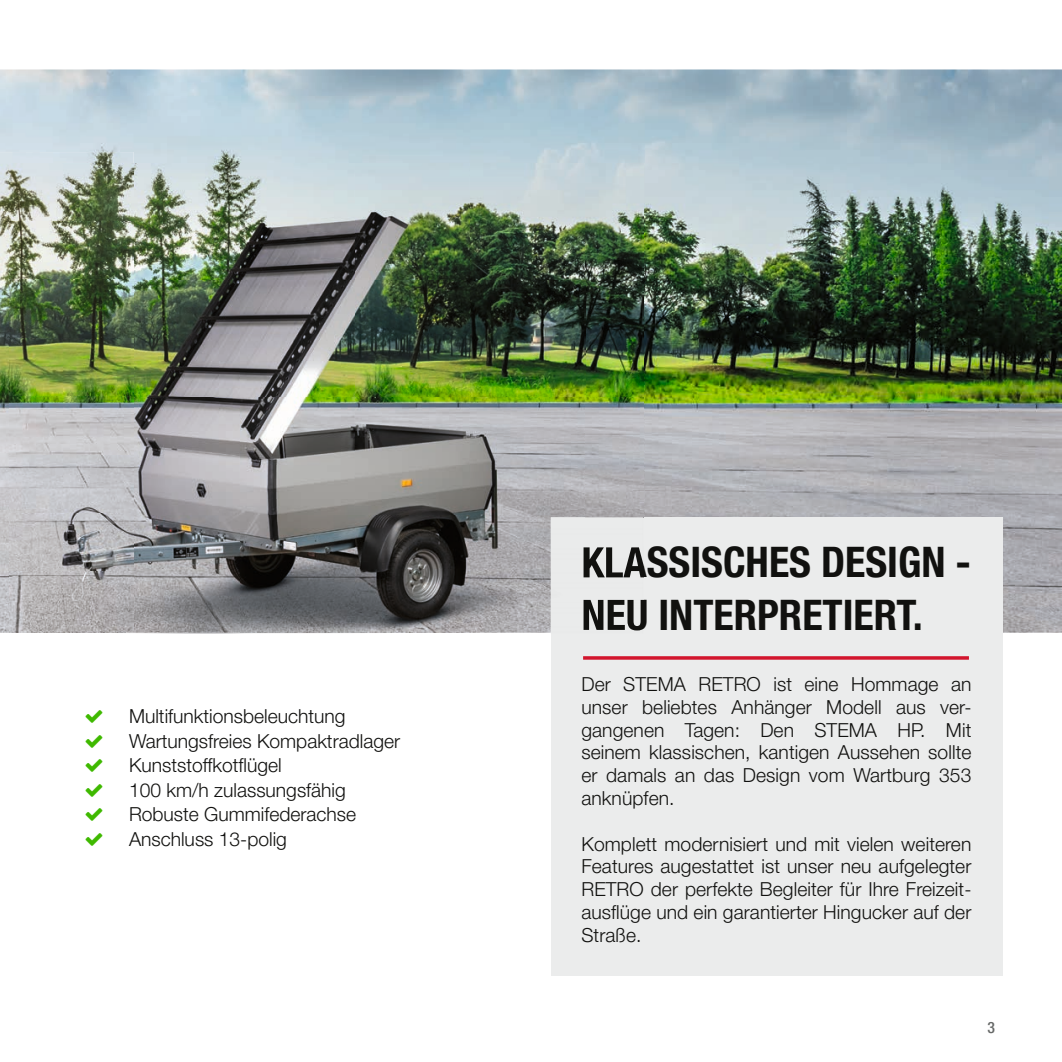
<style>
.page{position:relative;width:1062px;height:1062px;background:#fff}
.page>*{position:absolute;margin:0;border:0;box-sizing:border-box;transform-origin:0 0}
.t1{font:700 condensed 42px/52.5px "Helvetica Neue LT Pro";color:#11110f}
.t2{font:300 19.25px/22.8px "Helvetica Neue LT Pro";color:#11110f;text-align:justify}
.t3{font:500 condensed 15.75px "Helvetica Neue LT Pro";color:#676968}
</style>
<div class="page">
<img style="left:0;top:69px;width:1062px;height:563px">
<img style="left:0;top:152px;width:134px;height:60px">
<img style="left:0;top:212px;width:10px;height:418px">
<div style="left:551px;top:517px;width:451px;height:459px;background:#ebecec"></div>
<hr style="left:583px;top:656px;width:386px;height:3px;background:#d2152d">
<img style="left:10px;top:632px;width:541px;height:2px">
<img style="left:134px;top:163px;width:451px;height:352px">
<img style="left:585px;top:163px;width:58px;height:354px">
<img style="left:125px;top:515px;width:460px;height:117px">
<img style="left:10px;top:630px;width:115px;height:2px">
<img style="left:10px;top:163px;width:124px;height:467px">
<img style="left:551px;top:517px;width:92px;height:115px">
<img style="left:583px;top:547px;width:60px;height:31px">
<img style="left:583px;top:600px;width:60px;height:30px">
<p class="t2" style="left:129px;top:704px;width:272px;line-height:24.5px;text-align:left">Multifunktionsbeleuchtung<br>Wartungsfreies Kompaktradlager<br>Kunststoffkotflügel<br>100 km/h zulassungsfähig<br>Robuste Gummifederachse<br>Anschluss 13-polig</p>
<h1 class="t1" style="left:581px;top:536px;width:391px">KLASSISCHES DESIGN -<br>NEU INTERPRETIERT.</h1>
<p class="t2" style="left:581px;top:672px;width:391px">Der STEMA RETRO ist eine Hommage an unser beliebtes Anhänger Modell aus ver&shy;gangenen Tagen: Den STEMA HP. Mit seinem klassischen, kantigen Aussehen sollte er damals an das Design vom Wartburg 353 anknüpfen.</p>
<p class="t2" style="left:581px;top:832px;width:391px">Komplett modernisiert und mit vielen weiteren Features augestattet ist unser neu aufgelegter RETRO der perfekte Begleiter für Ihre Freizeit&shy;ausflüge und ein garantierter Hingucker auf der Straße.</p>
<p class="t3" style="left:987px;top:1017px;width:9px">3</p>
</div>
